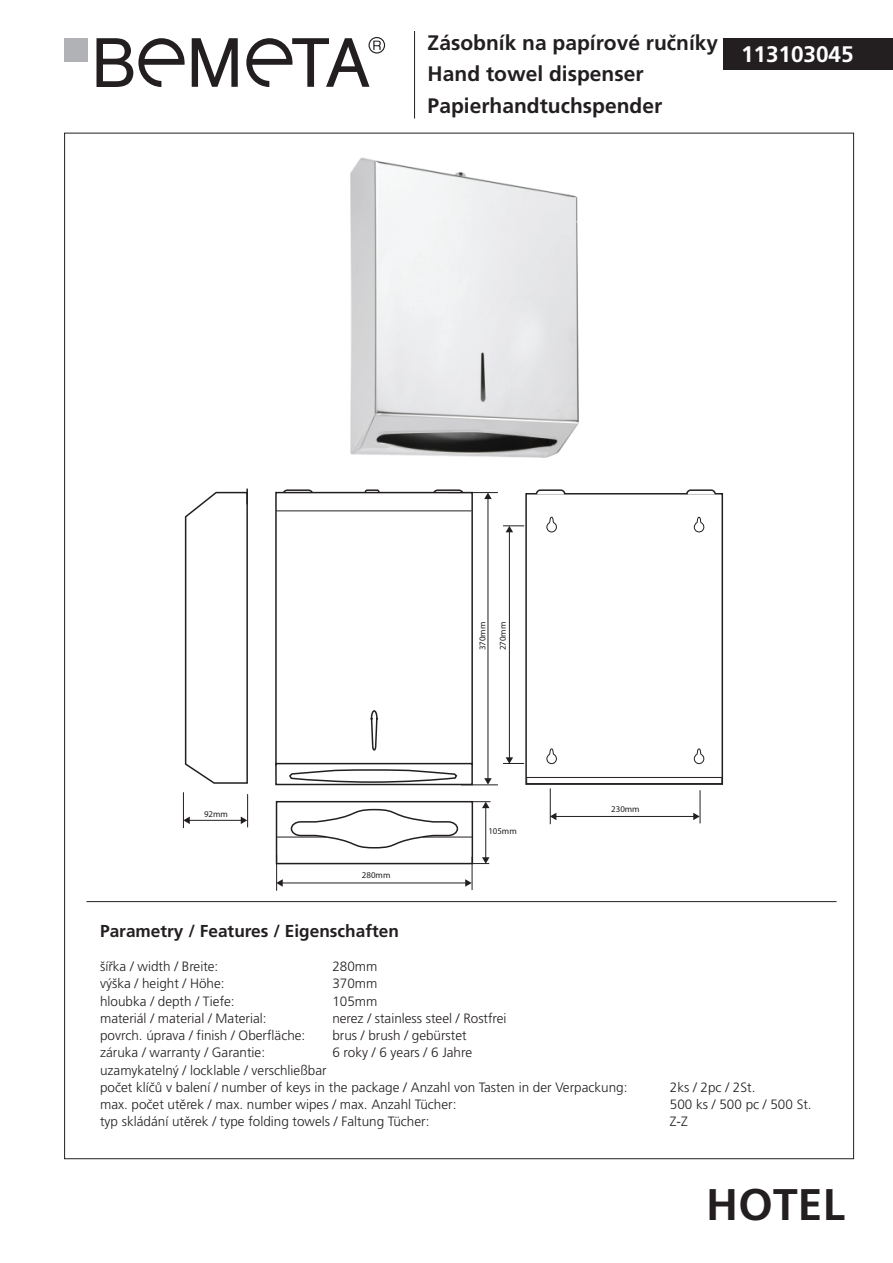
<style>
.page{position:relative;width:893px;height:1263px;background:#fff}
.page>*{position:absolute;margin:0;border:0;box-sizing:border-box;transform-origin:0 0}
.t1{font:700 44.25px "Frutiger CE";letter-spacing:.005em;color:#231f20}
.t2{font:700 22.5px "Frutiger CE";color:#fff}
.t3{font:700 21px/31.5px "Frutiger CE";color:#231f20}
.t4{font:700 17.25px "Frutiger CE";color:#231f20}
.t5{font:300 13.5px/17.2px "Frutiger CE";color:#231f20}
.t6{font:8.85px "Myriad Pro";color:#231f20}
</style>
<div class="page">
<div style="left:724px;top:38px;width:169px;height:32px;background:#231f20"></div>
<svg style="left:192px;top:38px;width:46px;height:49px"></svg>
<svg style="left:96px;top:38px;width:89px;height:49px"></svg>
<div style="left:65px;top:38px;width:23px;height:24px;background:#b1b2b6"></div>
<svg style="left:246px;top:37px;width:139px;height:50px"></svg>
<hr style="left:414px;top:31px;width:1px;height:88px;background:#231f20">
<div style="left:525px;top:493px;width:198px;height:292px;background:#fff;border:2px solid #231f20"></div>
<svg style="left:534px;top:489px;width:33px;height:7px"></svg>
<svg style="left:685px;top:489px;width:32px;height:7px"></svg>
<div style="left:433px;top:489px;width:31px;height:11px;border:2px solid #231f20;border-radius:4px"></div>
<svg style="left:363px;top:489px;width:18px;height:3px"></svg>
<div style="left:282px;top:489px;width:31px;height:11px;border:2px solid #231f20;border-radius:4px"></div>
<div style="left:275px;top:492px;width:198px;height:274px;background:#fff;border:2px solid #231f20"></div>
<svg style="left:370px;top:710px;width:8px;height:41px"></svg>
<div style="left:275px;top:763px;width:198px;height:22px;background:#fff;border:2px solid #231f20"></div>
<svg style="left:288px;top:769px;width:170px;height:14px"></svg>
<div style="left:276px;top:801px;width:197px;height:63px;background:#fff;border:2px solid #231f20"></div>
<svg style="left:290px;top:808px;width:169px;height:41px"></svg>
<hr style="left:276px;top:855px;width:1px;height:36px;background:#231f20">
<hr style="left:472px;top:857px;width:1px;height:33px;background:#231f20">
<hr style="left:282px;top:882px;width:184px;height:1px;background:#231f20">
<svg style="left:276px;top:879px;width:7px;height:8px"></svg>
<svg style="left:465px;top:879px;width:7px;height:8px"></svg>
<hr style="left:183px;top:792px;width:1px;height:36px;background:#231f20">
<hr style="left:247px;top:794px;width:1px;height:33px;background:#231f20">
<hr style="left:189px;top:820px;width:53px;height:1px;background:#231f20">
<svg style="left:184px;top:816px;width:6px;height:8px"></svg>
<svg style="left:241px;top:816px;width:6px;height:8px"></svg>
<hr style="left:550px;top:788px;width:1px;height:36px;background:#231f20">
<hr style="left:700px;top:790px;width:1px;height:33px;background:#231f20">
<hr style="left:555px;top:816px;width:139px;height:1px;background:#231f20">
<svg style="left:550px;top:813px;width:6px;height:7px"></svg>
<svg style="left:693px;top:813px;width:7px;height:7px"></svg>
<hr style="left:448px;top:492px;width:50px;height:1px;background:#231f20">
<hr style="left:461px;top:785px;width:37px;height:1px;background:#231f20">
<hr style="left:488px;top:498px;width:1px;height:281px;background:#231f20">
<svg style="left:484px;top:493px;width:8px;height:6px"></svg>
<svg style="left:484px;top:778px;width:8px;height:7px"></svg>
<hr style="left:509px;top:531px;width:1px;height:227px;background:#231f20">
<svg style="left:503px;top:526px;width:21px;height:6px"></svg>
<svg style="left:503px;top:757px;width:21px;height:7px"></svg>
<hr style="left:485px;top:807px;width:1px;height:51px;background:#231f20">
<svg style="left:472px;top:801px;width:19px;height:7px"></svg>
<svg style="left:473px;top:857px;width:16px;height:7px"></svg>
<hr style="left:423px;top:837px;width:49px;height:1px;background:#231f20">
<hr style="left:276px;top:837px;width:50px;height:1px;background:#231f20">
<hr style="left:276px;top:511px;width:196px;height:1px;background:#231f20">
<img style="left:351px;top:157px;width:228px;height:301px">
<svg style="left:184px;top:489px;width:64px;height:295px"></svg>
<svg style="left:547px;top:517px;width:10px;height:15px"></svg>
<svg style="left:694px;top:517px;width:10px;height:15px"></svg>
<svg style="left:547px;top:748px;width:10px;height:16px"></svg>
<svg style="left:694px;top:748px;width:10px;height:16px"></svg>
<div style="left:526px;top:777px;width:196px;height:7px;background:#fff;border:1px solid #231f20"></div>
<hr style="left:87px;top:901px;width:750px;height:1px;background:#231f20">
<h3 class="t3" style="left:428px;top:27px;width:292px">Zásobník na papírové ručníky<br>Hand towel dispenser<br>Papierhandtuchspender</h3>
<h2 class="t2" style="left:741px;top:42px;width:114px">113103045</h2>
<p class="t6" style="left:204px;top:808px;width:25px">92mm</p>
<p class="t6" style="left:362px;top:870px;width:30px">280mm</p>
<p class="t6" style="left:477px;top:650px;width:30px;rotate:-90deg">370mm</p>
<p class="t6" style="left:497px;top:650px;width:30px;rotate:-90deg">270mm</p>
<p class="t6" style="left:488px;top:826px;width:30px">105mm</p>
<p class="t6" style="left:611px;top:803px;width:30px">230mm</p>
<p class="t4" style="left:100px;top:921px;width:300px">Parametry / Features / Eigenschaften</p>
<p class="t5" style="left:100px;top:958px;width:120px">šířka / width / Breite:</p>
<p class="t5" style="left:332px;top:958px;width:47px">280mm</p>
<p class="t5" style="left:100px;top:975px;width:126px">výška / height / Höhe:</p>
<p class="t5" style="left:332px;top:975px;width:47px">370mm</p>
<p class="t5" style="left:100px;top:992px;width:136px">hloubka / depth / Tiefe:</p>
<p class="t5" style="left:332px;top:992px;width:47px">105mm</p>
<p class="t5" style="left:100px;top:1009px;width:168px">materiál / material / Material:</p>
<p class="t5" style="left:332px;top:1009px;width:176px">nerez / stainless steel / Rostfrei</p>
<p class="t5" style="left:100px;top:1027px;width:207px">povrch. úprava / finish / Oberfläche:</p>
<p class="t5" style="left:332px;top:1027px;width:136px">brus / brush / gebürstet</p>
<p class="t5" style="left:100px;top:1044px;width:166px">záruka / warranty / Garantie:</p>
<p class="t5" style="left:332px;top:1044px;width:141px">6 roky / 6 years / 6 Jahre</p>
<p class="t5" style="left:100px;top:1061px;width:529px">uzamykatelný / locklable / verschließbar<br>počet klíčů v balení / number of keys in the package / Anzahl von Tasten in der Verpackung:</p>
<p class="t5" style="left:670px;top:1078px;width:87px">2ks / 2pc / 2St.</p>
<p class="t5" style="left:100px;top:1096px;width:358px">max. počet utěrek / max. number wipes / max. Anzahl Tücher:</p>
<p class="t5" style="left:670px;top:1096px;width:143px">500 ks / 500 pc / 500 St.</p>
<p class="t5" style="left:100px;top:1113px;width:331px">typ skládání utěrek / type folding towels / Faltung Tücher:</p>
<p class="t5" style="left:670px;top:1113px;width:19px">Z-Z</p>
<h1 class="t1" style="left:706px;top:1179px;width:140px">HOTEL</h1>
</div>
